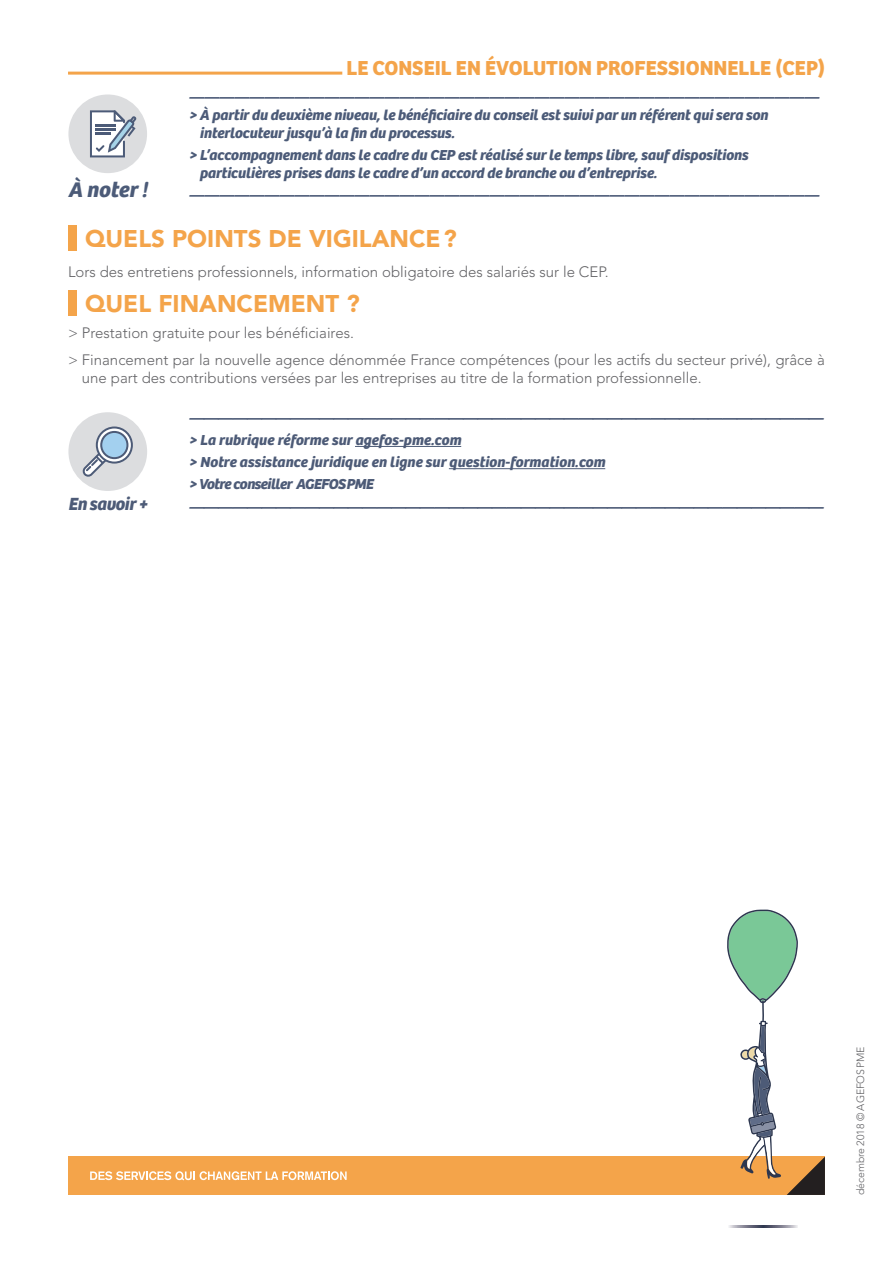
<style>
.page{position:relative;width:893px;height:1263px;background:#fff}
.page>*{position:absolute;margin:0;border:0;box-sizing:border-box;transform-origin:0 0}
.t1{font:900 24px "Avenir";color:#f4a44a}
.t2{font:italic 700 21.9px "Bree";color:#4c5b78}
.t3{font:700 21px "Bree";color:#f4a44a}
.t4{font:italic 700 18.3px "Bree";letter-spacing:-.015em;color:#4d5b77}
.t5{font:italic 700 15px/18px "Bree";letter-spacing:-.01em;color:#4c5b78}
.t6{font:300 15px/18px "Avenir";color:#636366}
.t7{font:italic 700 15px "Bree";color:#4d5b77}
.t8{font:italic 700 15px "Bree";letter-spacing:-.04em;color:#4d5b77}
.saut_de_ligne_11{font:300 10.5px "Avenir";letter-spacing:-.01em;color:#636366}
</style>
<div class="page">
<div style="left:68px;top:1157px;width:757px;height:38px;background:#f4a44a"></div>
<svg style="left:90px;top:1171px;width:257px;height:9px"></svg>
<hr style="left:68px;top:72px;width:274px;height:3px;background:#f4a44a">
<div style="left:68px;top:94px;width:79px;height:79px;background:#dcdddf;border-radius:50%"></div>
<svg style="left:90px;top:110px;width:46px;height:47px"></svg>
<hr style="left:96px;top:128px;width:20px;height:2px;background:#4c5b78">
<div style="left:68px;top:225px;width:9px;height:25px;background:#f4a44a"></div>
<div style="left:68px;top:290px;width:9px;height:25px;background:#f4a44a"></div>
<svg style="left:727px;top:909px;width:98px;height:286px"></svg>
<svg style="left:729px;top:1225px;width:69px;height:2px"></svg>
<hr style="left:355px;top:446px;width:106px;height:1px;background:#4d5b77">
<hr style="left:449px;top:468px;width:156px;height:1px;background:#4d5b77">
<div style="left:68px;top:412px;width:79px;height:79px;background:#dcdddf;border-radius:50%"></div>
<svg style="left:97px;top:427px;width:35px;height:36px"></svg>
<div style="left:96px;top:426px;width:37px;height:38px;border:2px solid #4d5b77;border-radius:50%"></div>
<div style="left:101px;top:432px;width:26px;height:26px;background:#a3d0ef;border-radius:50%"></div>
<div style="left:100px;top:431px;width:28px;height:28px;border:2px solid #4d5b77;border-radius:50%"></div>
<svg style="left:82px;top:443px;width:34px;height:34px"></svg>
<p class="t3" style="left:347px;top:55px;width:480px">LE CONSEIL EN ÉVOLUTION PROFESSIONNELLE (CEP)</p>
<p class="t5" style="left:189px;top:88px;width:632px">——————————————————————————————————————————</p>
<p class="t5" style="left:189px;top:106px;width:581px">&gt; À partir du deuxième niveau, le bénéficiaire du conseil est suivi par un référent qui sera son</p>
<p class="t5" style="left:199px;top:124px;width:257px">interlocuteur jusqu’à la fin du processus.</p>
<p class="t5" style="left:199px;top:146px;width:550px;text-indent:-11px">&gt; L’accompagnement dans le cadre du CEP est réalisé sur le temps libre, sauf dispositions particulières prises dans le cadre d’un accord de branche ou d’entreprise.</p>
<p class="t2" style="left:68px;top:176px;width:81px">À noter !</p>
<p class="t5" style="left:189px;top:186px;width:632px">——————————————————————————————————————————</p>
<p class="t1" style="left:85px;top:218px;width:373px">QUELS POINTS DE VIGILANCE?</p>
<p class="t6" style="left:68px;top:263px;width:542px">Lors des entretiens professionnels, information obligatoire des salariés sur le CEP.</p>
<p class="t1" style="left:85px;top:283px;width:276px">QUEL FINANCEMENT ?</p>
<p class="t6" style="left:68px;top:324px;width:287px">&gt; Prestation gratuite pour les bénéficiaires.</p>
<p class="t6" style="left:82px;top:350px;width:744px;text-indent:-14px">&gt; Financement par la nouvelle agence dénommée France compétences (pour les actifs du secteur privé), grâce à une part des contributions versées par les entreprises au titre de la formation professionnelle.</p>
<p class="t7" style="left:189px;top:409px;width:636px">————————————————————————————————————————————</p>
<p class="t7" style="left:189px;top:431px;width:274px">&gt; La rubrique réforme sur agefos-pme.com</p>
<p class="t7" style="left:189px;top:453px;width:418px">&gt; Notre assistance juridique en ligne sur question-formation.com</p>
<p class="t8" style="left:189px;top:476px;width:186px">&gt; Votre conseiller AGEFOSPME</p>
<p class="t4" style="left:68px;top:493px;width:81px">En savoir +</p>
<p class="t7" style="left:189px;top:498px;width:636px">————————————————————————————————————————————</p>
<p class="saut_de_ligne_11" style="left:854px;top:1195px;width:150px;rotate:-90deg">décembre 2018 © AGEFOSPME</p>
</div>
